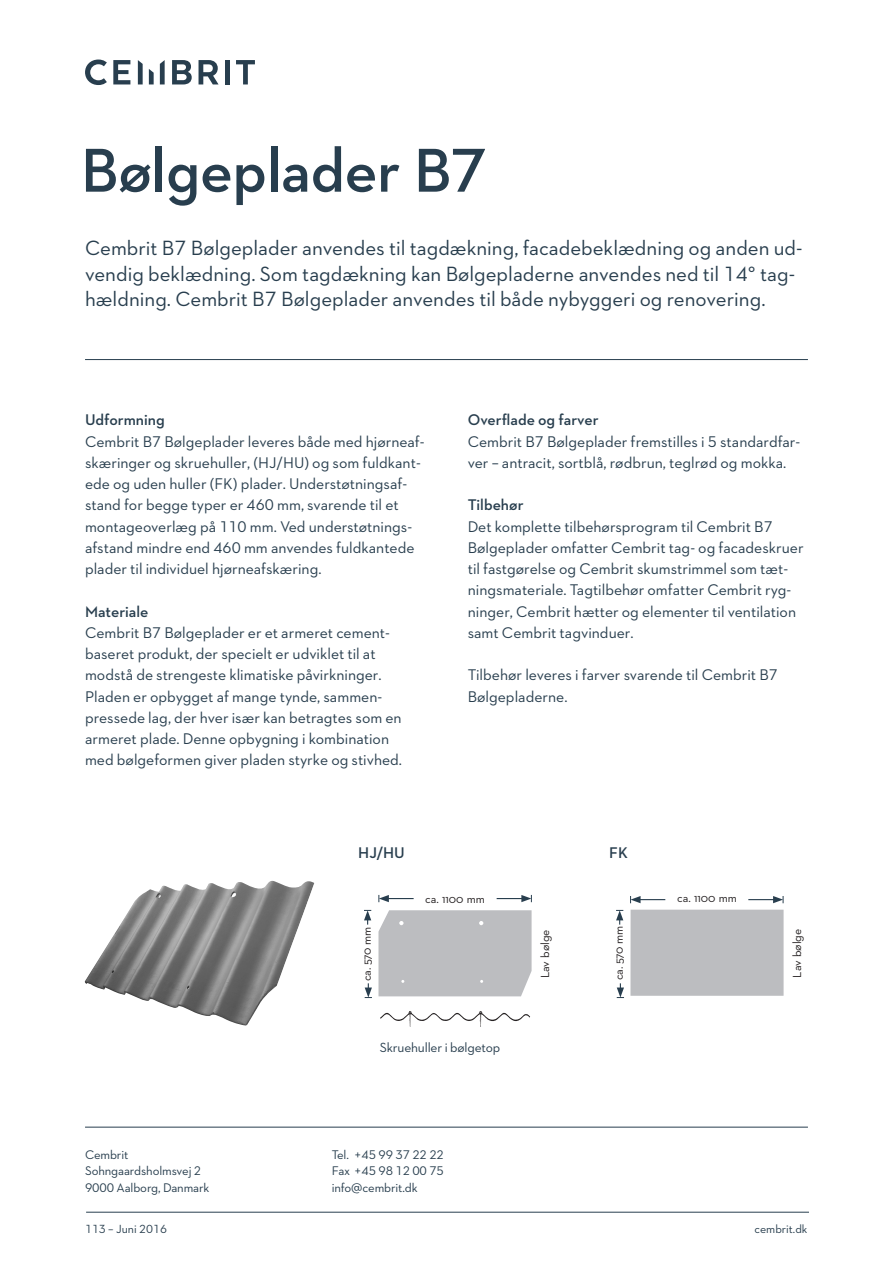
<style>
.page{position:relative;width:893px;height:1263px;background:#fff}
.page>*{position:absolute;margin:0;border:0;box-sizing:border-box;transform-origin:0 0}
.t1{font:600 63px "Neutraface 2 Text";letter-spacing:-.01em;color:#283e4e}
.Cembrit_Important{font:21px/25.5px "Neutraface 2 Text";color:#283e4e}
.Cembrit_Body{font:15.75px/21.3px "Neutraface 2 Text";color:#283e4e}
.Cembrit_Body-2{font:600 15.75px "Neutraface 2 Text";color:#283e4e}
.Cembrit_Body-3{font:13.5px "Neutraface 2 Text";letter-spacing:-.01em;color:#283e4e}
.t2{font:12.75px "Neutraface 2 Text";letter-spacing:-.01em;color:#283e4e}
.mål{font:12px "Neutraface 2 Text";color:#231f20}
.Cembrit_Body-4{font:12px "Neutraface 2 Text";color:#283e4e}
</style>
<div class="page">
<svg style="left:85px;top:60px;width:22px;height:25px"></svg>
<svg style="left:113px;top:60px;width:17px;height:24px"></svg>
<svg style="left:172px;top:60px;width:20px;height:24px"></svg>
<svg style="left:199px;top:60px;width:20px;height:24px"></svg>
<div style="left:225px;top:60px;width:5px;height:24px;background:#283e4e"></div>
<svg style="left:236px;top:60px;width:19px;height:24px"></svg>
<svg style="left:138px;top:60px;width:5px;height:24px"></svg>
<svg style="left:149px;top:69px;width:5px;height:15px"></svg>
<svg style="left:160px;top:60px;width:5px;height:24px"></svg>
<hr style="left:85px;top:359px;width:723px;height:1px;background:#283e4e">
<hr style="left:86px;top:1212px;width:723px;height:1px;background:#283e4e">
<hr style="left:85px;top:1127px;width:723px;height:1px;background:#283e4e">
<img style="left:84px;top:880px;width:230px;height:146px">
<div style="left:378px;top:910px;width:154px;height:86px;background:#bcbdc0"></div>
<img style="left:380px;top:1011px;width:150px;height:16px">
<svg style="left:378px;top:895px;width:36px;height:7px"></svg>
<svg style="left:497px;top:895px;width:35px;height:7px"></svg>
<svg style="left:364px;top:910px;width:7px;height:14px"></svg>
<svg style="left:365px;top:983px;width:7px;height:15px"></svg>
<div style="left:630px;top:910px;width:154px;height:86px;background:#bcbdc0"></div>
<svg style="left:630px;top:896px;width:35px;height:7px"></svg>
<svg style="left:748px;top:896px;width:36px;height:7px"></svg>
<svg style="left:616px;top:910px;width:7px;height:14px"></svg>
<svg style="left:617px;top:983px;width:7px;height:15px"></svg>
<p class="t1" style="left:81px;top:130px;width:407px">Bølgeplader B7</p>
<p class="Cembrit_Important" style="left:85px;top:235px;width:719px">Cembrit B7 Bølgeplader anvendes til tagdækning, facadebeklædning og anden ud&shy;vendig beklædning. Som tagdækning kan Bølgepladerne anvendes ned til 14° tag&shy;hældning. Cembrit B7 Bølgeplader anvendes til både nybyggeri og renovering.</p>
<p class="Cembrit_Body-2" style="left:85px;top:410px;width:81px">Udformning</p>
<p class="Cembrit_Body" style="left:85px;top:430px;width:341px">Cembrit B7 Bølgeplader leveres både med hjørneaf&shy;skæringer og skruehuller, (HJ/HU) og som fuldkant&shy;ede og uden huller (FK) plader. Understøtningsaf&shy;stand for begge typer er 460 mm, svarende til et montageoverlæg på 110 mm. Ved understøtnings&shy;afstand mindre end 460 mm anvendes fuldkantede plader til individuel hjørneafskæring.</p>
<p class="Cembrit_Body-2" style="left:85px;top:601px;width:65px">Materiale</p>
<p class="Cembrit_Body" style="left:85px;top:622px;width:306px">Cembrit B7 Bølgeplader er et armeret cement&shy;baseret produkt, der specielt er udviklet til at modstå de strengeste klimatiske påvirkninger.</p>
<p class="Cembrit_Body" style="left:85px;top:685px;width:319px">Pladen er opbygget af mange tynde, sammen&shy;pressede lag, der hver især kan betragtes som en armeret plade. Denne opbygning i kombination med bølgeformen giver pladen styrke og stivhed.</p>
<p class="Cembrit_Body-2" style="left:468px;top:410px;width:132px">Overflade og farver</p>
<p class="Cembrit_Body" style="left:468px;top:430px;width:334px">Cembrit B7 Bølgeplader fremstilles i 5 standardfar&shy;ver – antracit, sortblå, rødbrun, teglrød og mokka.</p>
<p class="Cembrit_Body-2" style="left:468px;top:495px;width:57px">Tilbehør</p>
<p class="Cembrit_Body" style="left:468px;top:515px;width:337px">Det komplette tilbehørsprogram til Cembrit B7<br>Bølgeplader omfatter Cembrit tag- og facadeskruer til fastgørelse og Cembrit skumstrimmel som tæt&shy;ningsmateriale. Tagtilbehør omfatter Cembrit ryg&shy;ninger, Cembrit hætter og elementer til ventilation samt Cembrit tagvinduer.</p>
<p class="Cembrit_Body" style="left:468px;top:664px;width:312px">Tilbehør leveres i farver svarende til Cembrit B7<br>Bølgepladerne.</p>
<p class="Cembrit_Body-2" style="left:358px;top:843px;width:48px">HJ/HU</p>
<p class="Cembrit_Body-2" style="left:609px;top:843px;width:20px">FK</p>
<p class="mål" style="left:425px;top:891px;width:61px">ca. 1100 mm</p>
<p class="mål" style="left:359px;top:981px;width:56px;rotate:-90deg">ca. 570 mm</p>
<p class="mål" style="left:537px;top:978px;width:51px;rotate:-90deg">Lav bølge</p>
<p class="mål" style="left:677px;top:890px;width:61px">ca. 1100 mm</p>
<p class="mål" style="left:611px;top:980px;width:56px;rotate:-90deg">ca. 570 mm</p>
<p class="mål" style="left:789px;top:978px;width:51px;rotate:-90deg">Lav bølge</p>
<p class="t2" style="left:85px;top:1146px;width:45px">Cembrit</p>
<p class="t2" style="left:85px;top:1163px;width:118px">Sohngaardsholmsvej 2</p>
<p class="t2" style="left:85px;top:1179px;width:126px">9000 Aalborg, Danmark</p>
<p class="Cembrit_Body-3" style="left:380px;top:1039px;width:122px">Skruehuller i bølgetop</p>
<p class="t2" style="left:332px;top:1146px;width:114px">Tel. +45 99 37 22 22</p>
<p class="t2" style="left:332px;top:1163px;width:114px">Fax +45 98 12 00 75</p>
<p class="t2" style="left:332px;top:1179px;width:87px">info@cembrit.dk</p>
<p class="Cembrit_Body-4" style="left:85px;top:1222px;width:84px">113 – Juni 2016</p>
<p class="Cembrit_Body-4" style="left:754px;top:1222px;width:54px">cembrit.dk</p>
</div>
